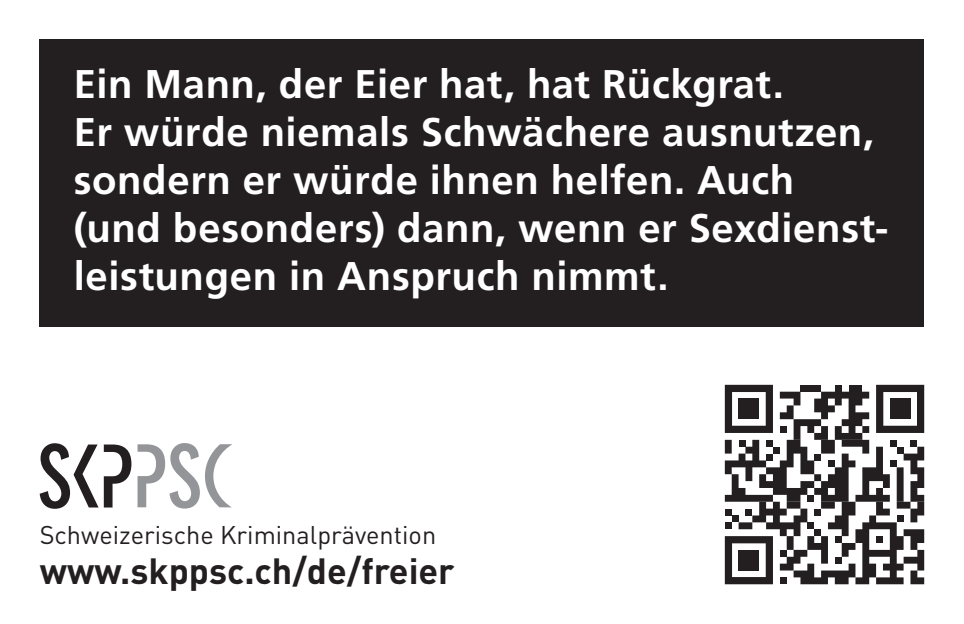
<style>
.page{position:relative;width:964px;height:624px;background:#fff}
.page>*{position:absolute;margin:0;border:0;box-sizing:border-box;transform-origin:0 0}
.t1{font:700 40px/48px "Frutiger LT Std";letter-spacing:.015em;color:#fff}
.t2{font:700 36px "DIN Weber";color:#231f20}
.t3{font:25.2px "DIN Weber";color:#231f20}
</style>
<div class="page">
<div style="left:40px;top:40px;width:884px;height:287px;background:#231f20"></div>
<svg style="left:40px;top:443px;width:91px;height:65px"></svg>
<svg style="left:137px;top:443px;width:95px;height:65px"></svg>
<svg style="left:725px;top:385px;width:199px;height:199px"></svg>
<div style="left:738px;top:398px;width:21px;height:21px;background:#231f20"></div>
<div style="left:890px;top:398px;width:20px;height:21px;background:#231f20"></div>
<div style="left:738px;top:550px;width:21px;height:20px;background:#231f20"></div>
<p class="t1" style="left:74px;top:60px;width:816px">Ein Mann, der Eier hat, hat Rückgrat.<br>Er würde niemals Schwächere ausnutzen, sondern er würde ihnen helfen. Auch (und besonders) dann, wenn er Sexdienst&shy;leistungen in Anspruch nimmt.</p>
<p class="t3" style="left:40px;top:519px;width:398px">Schweizerische Kriminalprävention</p>
<p class="t2" style="left:40px;top:547px;width:416px">www.skppsc.ch/de/freier</p>
</div>
